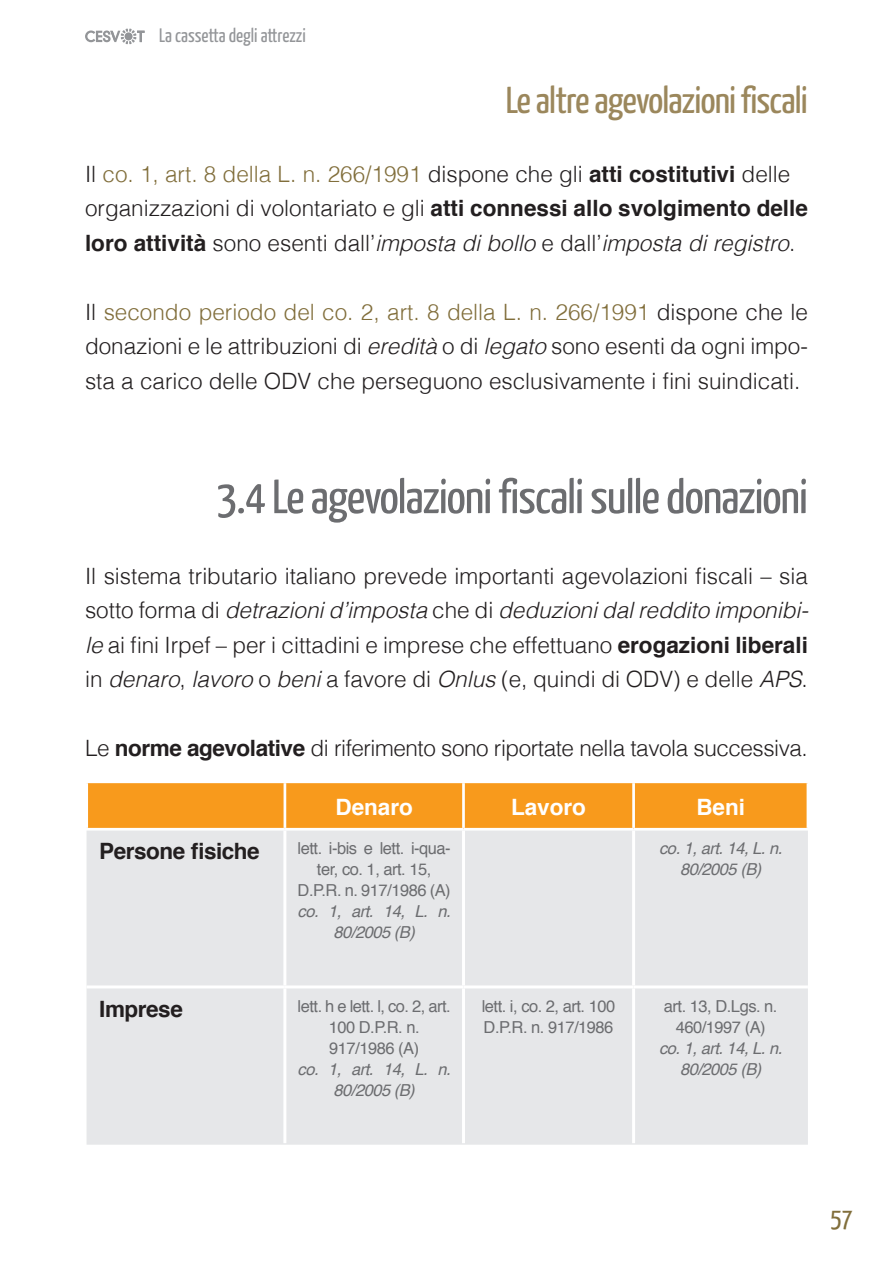
<style>
.page{position:relative;width:893px;height:1263px;background:#fff}
.page>*{position:absolute;margin:0;border:0;box-sizing:border-box;transform-origin:0 0}
.t1{font:48px "Yanone Kaffeesatz";letter-spacing:-.02em;color:#6c6d70;scale:1.07 1}
.t2{font:37.5px "Yanone Kaffeesatz";letter-spacing:-.02em;color:#9b875c;scale:1.07 1}
.t3{font:27px "Yanone Kaffeesatz";color:#816e3b}
.t4{font:300 22.5px/34.5px "Helvetica";color:#231f20;text-align:justify}
.t5{font:300 22.5px "Helvetica";letter-spacing:-.02em;color:#231f20}
.t6{font:700 22.5px "Helvetica";letter-spacing:-.02em;color:#231f20}
.t7{font:700 22.5px "Helvetica";color:#fff}
.t8{font:19.5px "Yanone Kaffeesatz";color:#939598}
.t9{font:16.5px/21px "Helvetica";letter-spacing:-.03em;color:#6c6d70;text-align:center}
.t10{font:italic 16.5px/21px "Helvetica";letter-spacing:-.03em;color:#6c6d70;text-align:center}
.s1{color:#816e3b}
.s2{font-weight:700}
.s3{font-style:italic}
</style>
<div class="page">
<svg style="left:85px;top:29px;width:60px;height:15px"></svg>
<div style="left:88px;top:783px;width:719px;height:45px;background:#f89a1c"></div>
<div style="left:87px;top:830px;width:721px;height:315px;background:#e6e7e9"></div>
<hr style="left:283px;top:830px;width:3px;height:155px;background:#fff">
<hr style="left:462px;top:830px;width:3px;height:155px;background:#fff">
<hr style="left:632px;top:830px;width:3px;height:155px;background:#fff">
<hr style="left:283px;top:988px;width:3px;height:155px;background:#fff">
<hr style="left:462px;top:988px;width:3px;height:155px;background:#fff">
<hr style="left:632px;top:988px;width:3px;height:155px;background:#fff">
<hr style="left:87px;top:985px;width:198px;height:3px;background:#fff">
<hr style="left:285px;top:985px;width:178px;height:3px;background:#fff">
<hr style="left:463px;top:985px;width:171px;height:3px;background:#fff">
<hr style="left:634px;top:985px;width:174px;height:3px;background:#fff">
<hr style="left:284px;top:783px;width:2px;height:45px;background:#fff">
<hr style="left:462px;top:783px;width:3px;height:45px;background:#fff">
<hr style="left:632px;top:783px;width:3px;height:45px;background:#fff">
<p class="t8" style="left:159px;top:24px;width:148px">La cassetta degli attrezzi</p>
<h2 class="t2" style="left:506px;top:77px;width:284px">Le altre agevolazioni fiscali</h2>
<p class="t4" style="left:85px;top:155px;width:724px;text-align:left">Il <span class="s1">co. 1, art. 8 della L. n. 266/1991</span> dispone che gli <span class="s2">atti costitutivi</span> delle organizzazioni di volontariato e gli <span class="s2">atti connessi allo svolgimento delle loro attività</span> sono esenti dall’<span class="s3">imposta di bollo</span> e dall’<span class="s3">imposta di registro</span>.</p>
<p class="t4" style="left:85px;top:293px;width:724px">Il <span class="s1">secondo periodo del co. 2, art. 8 della L. n. 266/1991</span> dispone che le donazioni e le attribuzioni di <span class="s3">eredità</span> o di <span class="s3">legato</span> sono esenti da ogni impo&shy;sta a carico delle ODV che perseguono esclusivamente i fini suindicati.</p>
<h1 class="t1" style="left:216px;top:467px;width:555px">3.4 Le agevolazioni fiscali sulle donazioni</h1>
<p class="t4" style="left:85px;top:557px;width:725px">Il sistema tributario italiano prevede importanti agevolazioni fiscali – sia sotto forma di <span class="s3">detrazioni d’imposta</span> che di <span class="s3">deduzioni dal reddito imponibi&shy;le</span> ai fini Irpef – per i cittadini e imprese che effettuano <span class="s2">erogazioni liberali </span>in <span class="s3">denaro</span>, <span class="s3">lavoro</span> o <span class="s3">beni</span> a favore di <span class="s3">Onlus</span> (e, quindi di ODV) e delle <span class="s3">APS</span>.</p>
<p class="t5" style="left:85px;top:729px;width:724px">Le <span class="s2">norme agevolative</span> di riferimento sono riportate nella tavola successiva.</p>
<p class="t7" style="left:335px;top:788px;width:79px">Denaro</p>
<p class="t7" style="left:511px;top:788px;width:77px">Lavoro</p>
<p class="t7" style="left:696px;top:788px;width:50px">Beni</p>
<p class="t6" style="left:99px;top:833px;width:162px">Persone fisiche</p>
<p class="t9" style="left:298px;top:838px;width:155px">lett. i-bis e lett. i-qua&shy;ter, co. 1, art. 15,<br>D.P.R. n. 917/1986 (A)</p>
<p class="t10" style="left:298px;top:901px;width:155px">co. 1, art. 14, L. n.<br>80/2005 (B)</p>
<p class="t10" style="left:659px;top:838px;width:125px">co. 1, art. 14, L. n.<br>80/2005 (B)</p>
<p class="t6" style="left:99px;top:990px;width:85px">Imprese</p>
<p class="t9" style="left:298px;top:996px;width:155px">lett. h e lett. l, co. 2, art.<br>100 D.P.R. n.<br>917/1986 (A)</p>
<p class="t10" style="left:298px;top:1059px;width:155px">co. 1, art. 14, L. n.<br>80/2005 (B)</p>
<p class="t9" style="left:482px;top:996px;width:135px;text-align:left">lett. i, co. 2, art. 100<br>D.P.R. n. 917/1986</p>
<p class="t9" style="left:664px;top:996px;width:115px">art. 13, D.Lgs. n.<br>460/1997 (A)</p>
<p class="t10" style="left:659px;top:1038px;width:125px">co. 1, art. 14, L. n.<br>80/2005 (B)</p>
<p class="t3" style="left:831px;top:1201px;width:23px">57</p>
</div>
